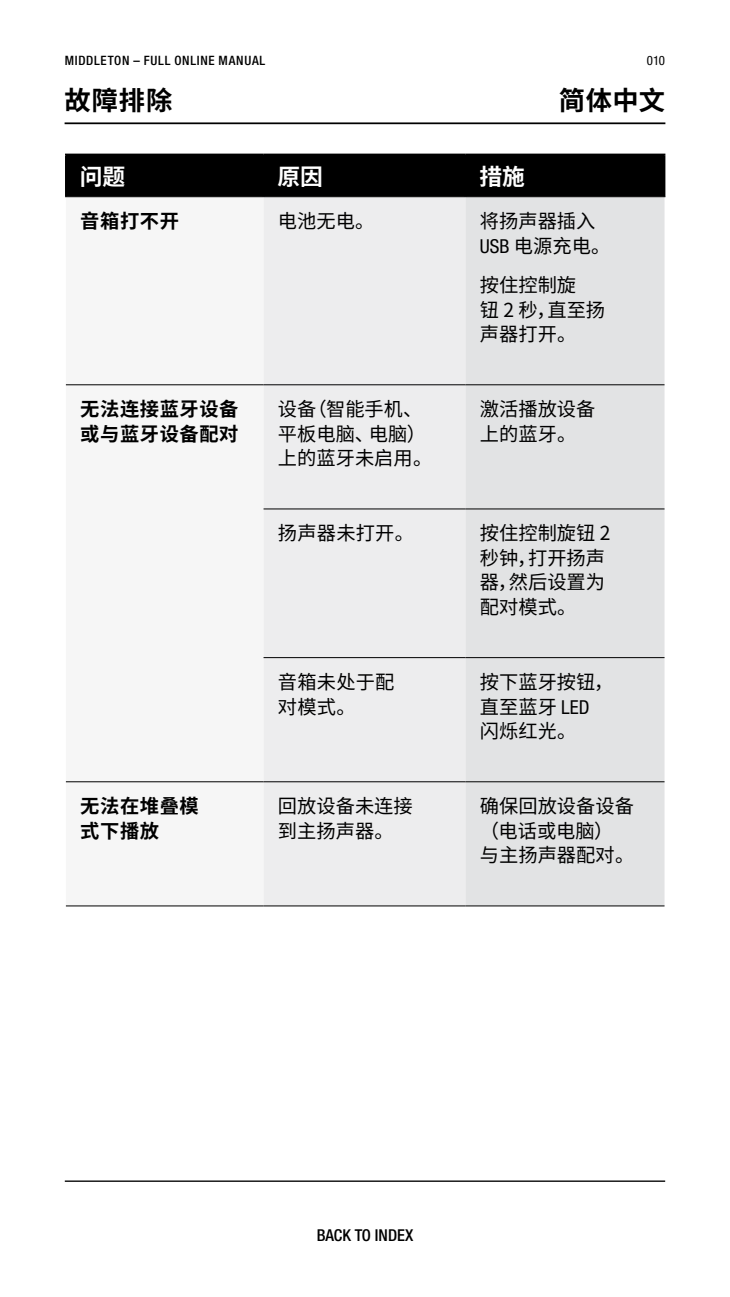
<style>
.page{position:relative;width:730px;height:1297px;background:#fff}
.page>*{position:absolute;margin:0;border:0;box-sizing:border-box;transform-origin:0 0}
.t1{font:700 26.25px "Noto Sans CJ Ksc";letter-spacing:.025em;color:#000}
.t2{font:700 22.75px "Noto Sans CJ Ksc";color:#fff}
.t3{font:19.25px/24.5px "Noto Sans CJ Ksc";color:#000}
.t4{font:700 19.25px/24.5px "Noto Sans CJ Ksc";letter-spacing:.03em;color:#000}
.t5{font:500 condensed 16.45px "Helvetica Neue LTW1 G";color:#000}
.t6{font:500 condensed 12.95px "Helvetica Neue LTW1 G";letter-spacing:.055em;color:#000}
.t7{font:condensed 12.95px "Helvetica Neue LTW1 G";color:#000}
.s1{font-family:"Helvetica Neue LTW1 G";font-stretch:condensed}
</style>
<div class="page">
<hr style="left:65px;top:1180px;width:599px;height:1px;background:#000">
<div style="left:67px;top:155px;width:596px;height:41px;background:#000"></div>
<div style="left:66px;top:197px;width:197px;height:586px;background:#f6f6f6"></div>
<div style="left:263px;top:197px;width:202px;height:708px;background:#ededee"></div>
<div style="left:465px;top:197px;width:199px;height:708px;background:#e2e3e4"></div>
<hr style="left:65px;top:155px;width:2px;height:41px;background:#000">
<hr style="left:262px;top:155px;width:2px;height:41px;background:#000">
<hr style="left:65px;top:154px;width:198px;height:1px;background:#000">
<hr style="left:464px;top:155px;width:2px;height:41px;background:#000">
<hr style="left:263px;top:154px;width:202px;height:1px;background:#000">
<hr style="left:663px;top:155px;width:2px;height:41px;background:#000">
<hr style="left:465px;top:154px;width:200px;height:1px;background:#000">
<hr style="left:263px;top:508px;width:202px;height:1px;background:#000">
<hr style="left:465px;top:508px;width:199px;height:1px;background:#000">
<hr style="left:263px;top:657px;width:202px;height:1px;background:#000">
<hr style="left:465px;top:657px;width:199px;height:1px;background:#000">
<hr style="left:66px;top:781px;width:197px;height:1px;background:#000">
<hr style="left:263px;top:781px;width:202px;height:1px;background:#000">
<hr style="left:465px;top:781px;width:199px;height:1px;background:#000">
<hr style="left:65px;top:196px;width:198px;height:1px;background:#000">
<hr style="left:263px;top:196px;width:202px;height:1px;background:#000">
<hr style="left:465px;top:196px;width:200px;height:1px;background:#000">
<hr style="left:66px;top:905px;width:197px;height:1px;background:#000">
<hr style="left:263px;top:905px;width:202px;height:1px;background:#000">
<hr style="left:465px;top:905px;width:199px;height:1px;background:#000">
<hr style="left:465px;top:384px;width:199px;height:1px;background:#000">
<hr style="left:263px;top:384px;width:202px;height:1px;background:#000">
<hr style="left:66px;top:384px;width:197px;height:1px;background:#000">
<hr style="left:65px;top:122px;width:600px;height:2px;background:#000">
<p class="t6" style="left:65px;top:52px;width:202px">MIDDLETON – FULL ONLINE MANUAL</p>
<p class="t7" style="left:646px;top:53px;width:20px">010</p>
<h1 class="t1" style="left:65px;top:85px;width:109px">故障排除</h1>
<h1 class="t1" style="left:558px;top:85px;width:108px">简体中文</h1>
<p class="t2" style="left:80px;top:164px;width:47px">问题</p>
<p class="t2" style="left:277px;top:164px;width:47px">原因</p>
<p class="t2" style="left:479px;top:164px;width:47px">措施</p>
<p class="t4" style="left:80px;top:209px;width:100px">音箱打不开</p>
<p class="t3" style="left:278px;top:209px;width:98px">电池无电。</p>
<p class="t3" style="left:479px;top:209px;width:132px">将扬声器插入<br><span class="s1">USB</span> 电源充电。</p>
<p class="t3" style="left:479px;top:273px;width:127px">按住控制旋<br>钮 2 秒，直至扬声器打开。</p>
<p class="t4" style="left:80px;top:397px;width:160px">无法连接蓝牙设备或与蓝牙设备配对</p>
<p class="t3" style="left:278px;top:397px;width:156px">设备（智能手机、平板电脑、电脑）上的蓝牙未启用。</p>
<p class="t3" style="left:479px;top:397px;width:117px">激活播放设备上的蓝牙。</p>
<p class="t3" style="left:278px;top:521px;width:138px">扬声器未打开。</p>
<p class="t3" style="left:479px;top:521px;width:132px">按住控制旋钮 2秒钟，打开扬声器，然后设置为配对模式。</p>
<p class="t3" style="left:278px;top:670px;width:118px">音箱未处于配对模式。</p>
<p class="t3" style="left:479px;top:670px;width:135px">按下蓝牙按钮，直至蓝牙 <span class="s1">LED</span>闪烁红光。</p>
<p class="t4" style="left:80px;top:794px;width:120px">无法在堆叠模式下播放</p>
<p class="t3" style="left:278px;top:794px;width:136px">回放设备未连接到主扬声器。</p>
<p class="t3" style="left:479px;top:794px;width:156px">确保回放设备设备（电话或电脑）与主扬声器配对。</p>
<p class="t5" style="left:316px;top:1225px;width:98px">BACK TO INDEX</p>
</div>
